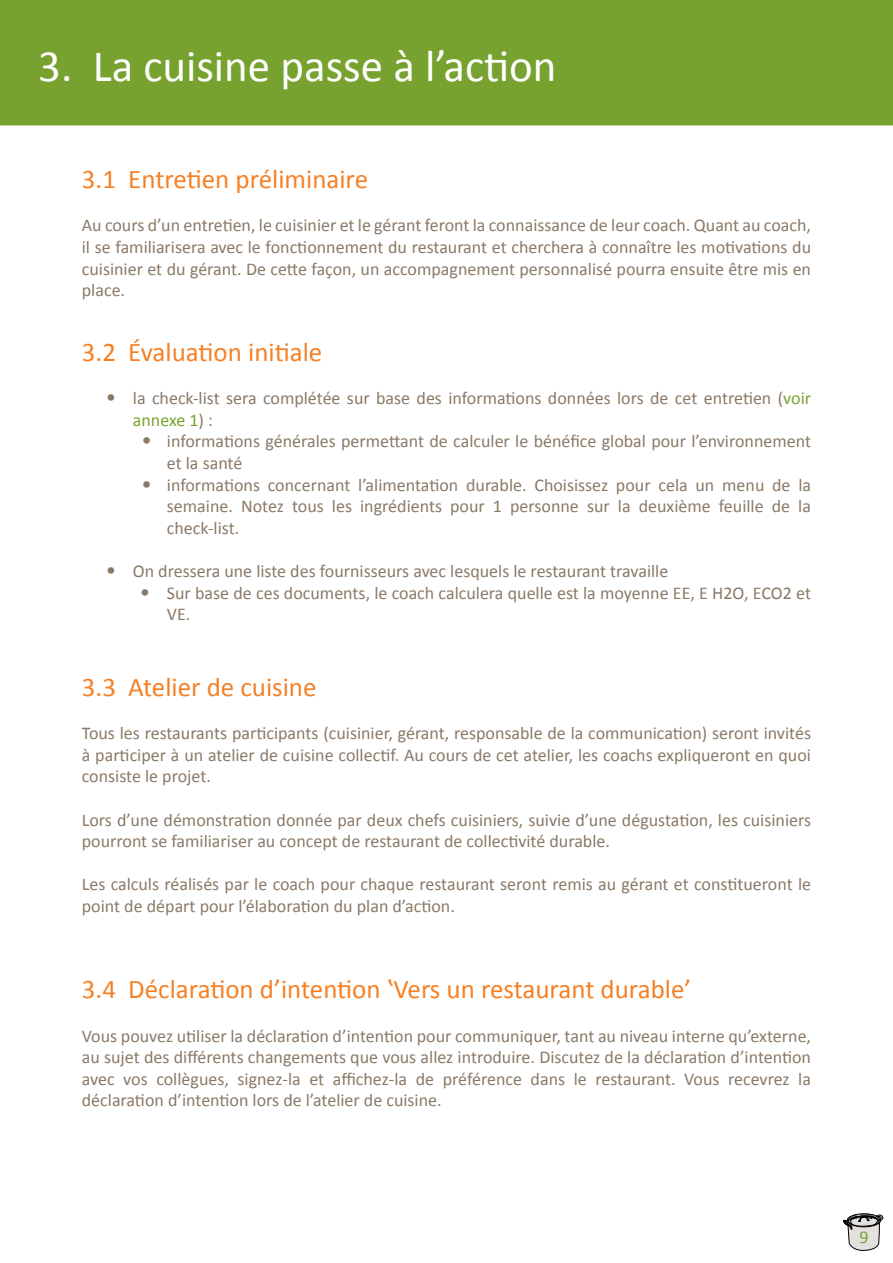
<style>
.page{position:relative;width:893px;height:1263px;background:#fff}
.page>*{position:absolute;margin:0;border:0;box-sizing:border-box;transform-origin:0 0}
.t1{font:45px "Calibri";color:#fff}
.t2{font:27px "Calibri";color:#f58025}
.t3{font:18px/21.6px "Calibri";color:#8a7967}
.t4{font:18px "Calibri";color:#78a22f}
.s1{font-size:21px}
.s2{color:#78a22f}
</style>
<div class="page">
<svg style="left:843px;top:1214px;width:40px;height:37px"></svg>
<div style="left:0;top:0;width:893px;height:125px;background:#78a22f"></div>
<h1 class="t1" style="left:38px;top:37px;width:520px">3. La cuisine passe à l’action</h1>
<h2 class="t2" style="left:82px;top:162px;width:288px">3.1 Entretien préliminaire</h2>
<p class="t3" style="left:82px;top:215px;width:731px;text-align:justify">Au cours d’un entretien, le cuisinier et le gérant feront la connaissance de leur coach. Quant au coach, il se familiarisera avec le fonctionnement du restaurant et cherchera à connaître les motivations du cuisinier et du gérant. De cette façon, un accompagnement personnalisé pourra ensuite être mis en place.</p>
<h2 class="t2" style="left:82px;top:335px;width:242px">3.2 Évaluation initiale</h2>
<p class="t3" style="left:133px;top:387px;width:680px;text-indent:-27px"><span class="s1">•</span> la check-list sera complétée sur base des informations données lors de cet entretien (<span class="s2">voir annexe 1</span>) :</p>
<p class="t3" style="left:167px;top:431px;width:646px;text-indent:-26px"><span class="s1">•</span> informations générales permettant de calculer le bénéfice global pour l’environnement et la santé</p>
<p class="t3" style="left:167px;top:474px;width:646px;text-align:justify;text-indent:-26px"><span class="s1">•</span> informations concernant l’alimentation durable. Choisissez pour cela un menu de la semaine. Notez tous les ingrédients pour 1 personne sur la deuxième feuille de la check-list.</p>
<p class="t3" style="left:106px;top:560px;width:564px"><span class="s1">•</span> On dressera une liste des fournisseurs avec lesquels le restaurant travaille</p>
<p class="t3" style="left:167px;top:582px;width:646px;text-indent:-27px"><span class="s1">•</span> Sur base de ces documents, le coach calculera quelle est la moyenne EE, E H2O, ECO2 et<br>VE.</p>
<h2 class="t2" style="left:82px;top:670px;width:236px">3.3 Atelier de cuisine</h2>
<p class="t3" style="left:82px;top:722px;width:731px;text-align:justify">Tous les restaurants participants (cuisinier, gérant, responsable de la communication) seront invités à participer à un atelier de cuisine collectif. Au cours de cet atelier, les coachs expliqueront en quoi consiste le projet.</p>
<p class="t3" style="left:82px;top:809px;width:731px">Lors d’une démonstration donnée par deux chefs cuisiniers, suivie d’une dégustation, les cuisiniers pourront se familiariser au concept de restaurant de collectivité durable.</p>
<p class="t3" style="left:82px;top:873px;width:731px">Les calculs réalisés par le coach pour chaque restaurant seront remis au gérant et constitueront le point de départ pour l’élaboration du plan d’action.</p>
<h2 class="t2" style="left:82px;top:972px;width:611px">3.4 Déclaration d’intention ‛Vers un restaurant durable’</h2>
<p class="t3" style="left:82px;top:1025px;width:731px;text-align:justify">Vous pouvez utiliser la déclaration d’intention pour communiquer, tant au niveau interne qu’externe, au sujet des différents changements que vous allez introduire. Discutez de la déclaration d’intention avec vos collègues, signez-la et affichez-la de préférence dans le restaurant. Vous recevrez la déclaration d’intention lors de l’atelier de cuisine.</p>
<p class="t4" style="left:860px;top:1225px;width:11px">9</p>
</div>
